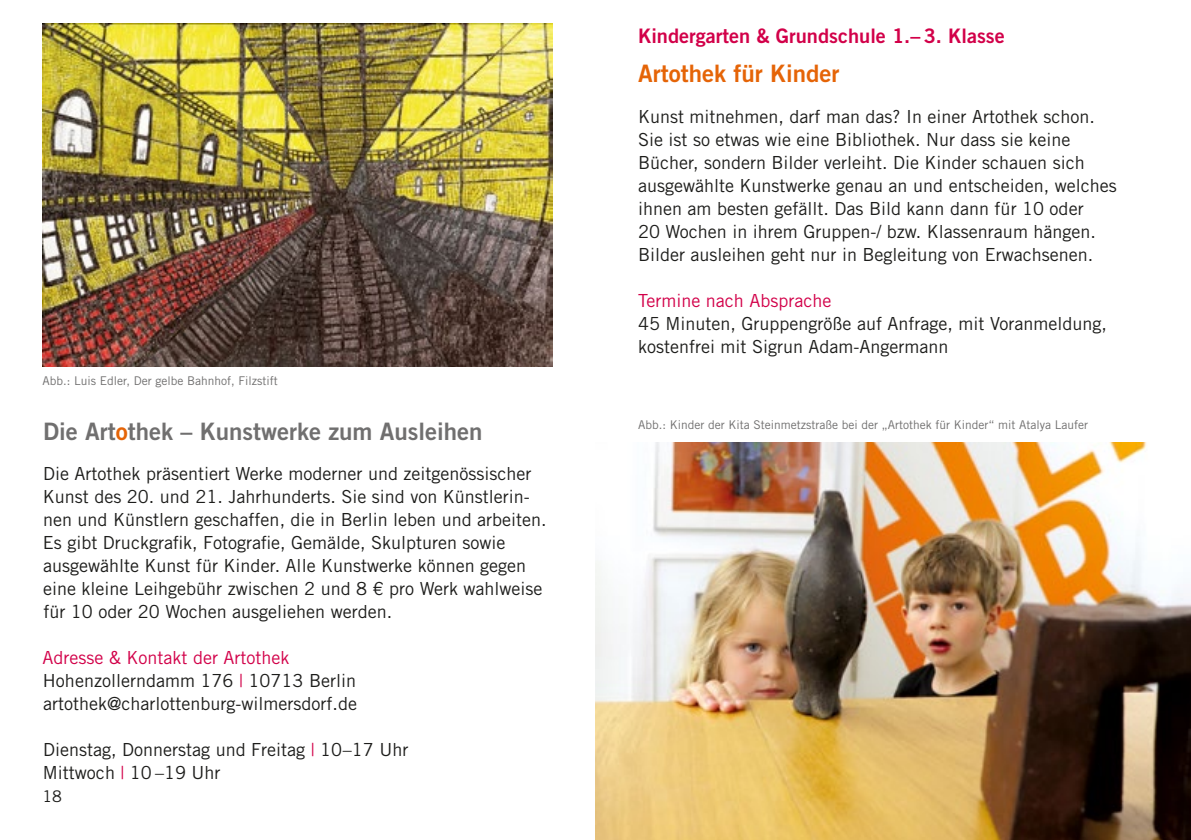
<style>
.page{position:relative;width:1191px;height:840px;background:#fff}
.page>*{position:absolute;margin:0;border:0;box-sizing:border-box;transform-origin:0 0}
.t1{font:24px "Trade Gothic LT Std Bd 2";color:#706f6f}
.t2{font:24px "Trade Gothic LT Std Bd 2";color:#e56407}
.t3{font:20px "Trade Gothic LT Std Bd 2";color:#d20049}
.t4{font:18px/23px "Trade Gothic LT Std";color:#1d1d1b}
.t5{font:18px "Trade Gothic LT Std";color:#d20049}
.t6{font:16px "Trade Gothic LT Std";color:#1d1d1b}
.t7{font:12px "Trade Gothic LT Std";color:#706f6f}
.s1{color:#e56407}
.s2{color:#d20049}
</style>
<div class="page">
<img style="left:43px;top:24px;width:510px;height:342px">
<img style="left:595px;top:442px;width:596px;height:397px">
<p class="t7" style="left:43px;top:373px;width:237px">Abb.: Luis Edler, Der gelbe Bahnhof, Filzstift</p>
<h1 class="t1" style="left:43px;top:416px;width:441px">Die Art<span class="s1">o</span>thek – Kunstwerke zum Ausleihen</h1>
<p class="t4" style="left:43px;top:461px;width:505px">Die Artothek präsentiert Werke moderner und zeitgenössischer Kunst des 20. und 21. Jahrhunderts. Sie sind von Künstlerin&shy;nen und Künstlern geschaffen, die in Berlin leben und arbeiten.<br>Es gibt Druckgrafik, Fotografie, Gemälde, Skulpturen sowie ausgewählte Kunst für Kinder. Alle Kunstwerke können gegen eine kleine Leihgebühr zwischen 2 und 8 € pro Werk wahlweise für 10 oder 20 Wochen ausgeliehen werden.</p>
<p class="t4" style="left:43px;top:645px;width:316px"><span class="s2">Adresse &amp; Kontakt der Artothek<br></span>Hohenzollerndamm 176 <span class="s2">|</span> 10713 Berlin artothek@charlottenburg-wilmersdorf.de</p>
<p class="t4" style="left:43px;top:737px;width:367px">Dienstag, Donnerstag und Freitag <span class="s2">|</span> 10–17 Uhr<br>Mittwoch <span class="s2">|</span> 10 –19 Uhr</p>
<p class="t6" style="left:43px;top:786px;width:21px">18</p>
<p class="t3" style="left:638px;top:23px;width:368px">Kindergarten &amp; Grundschule 1.– 3. Klasse</p>
<h1 class="t2" style="left:638px;top:58px;width:203px">Artothek für Kinder</h1>
<p class="t4" style="left:638px;top:105px;width:480px">Kunst mitnehmen, darf man das? In einer Artothek schon.<br>Sie ist so etwas wie eine Bibliothek. Nur dass sie keine Bücher, sondern Bilder verleiht. Die Kinder schauen sich ausgewählte Kunstwerke genau an und entscheiden, welches ihnen am besten gefällt. Das Bild kann dann für 10 oder<br>20 Wochen in ihrem Gruppen-/ bzw. Klassenraum hängen.<br>Bilder ausleihen geht nur in Begleitung von Erwachsenen.</p>
<p class="t5" style="left:638px;top:290px;width:195px">Termine nach Absprache</p>
<p class="t4" style="left:638px;top:312px;width:470px">45 Minuten, Gruppengröße auf Anfrage, mit Voranmeldung, kostenfrei mit Sigrun Adam-Angermann</p>
<p class="t7" style="left:638px;top:417px;width:451px">Abb.: Kinder der Kita Steinmetzstraße bei der „Artothek für Kinder“ mit Atalya Laufer</p>
</div>
